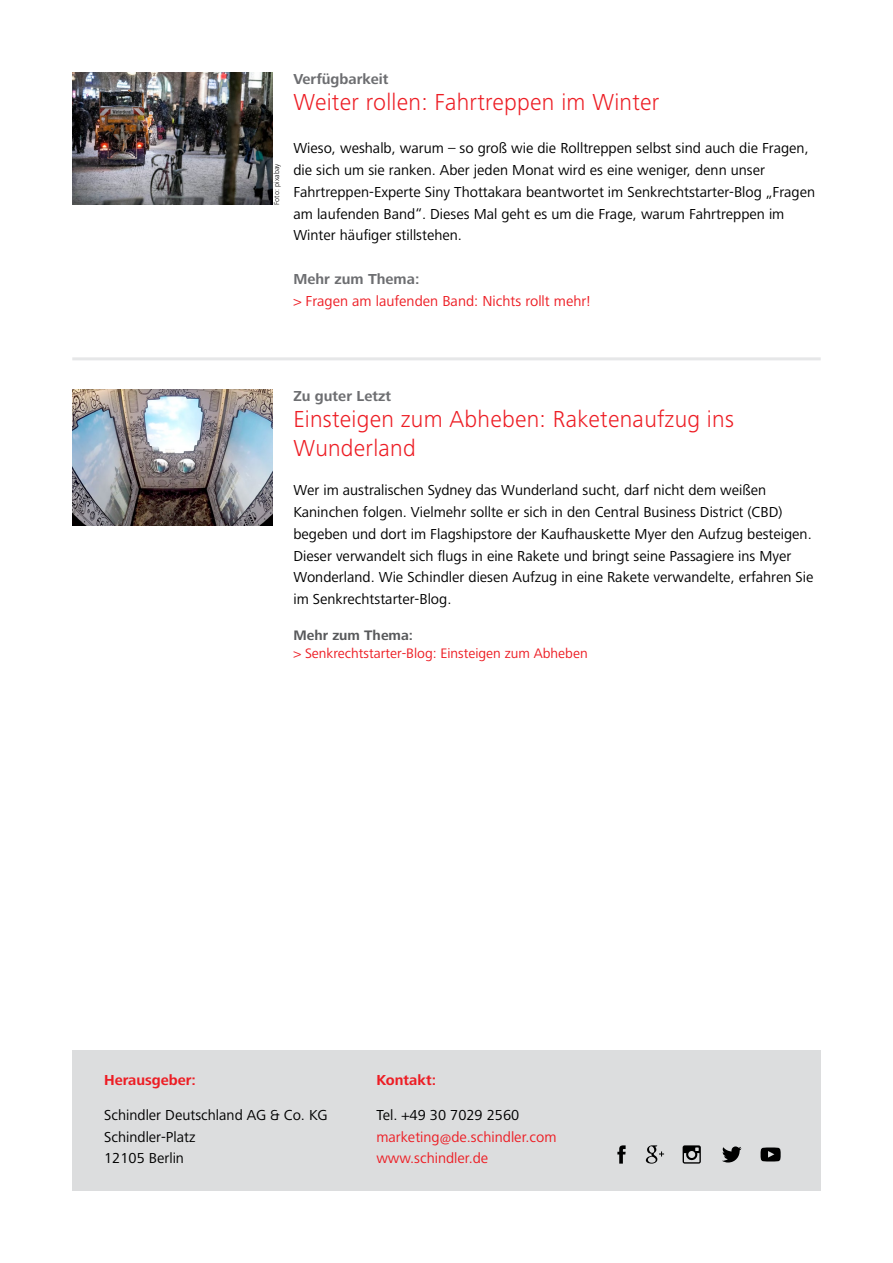
<style>
.page{position:relative;width:893px;height:1263px;background:#fff}
.page>*{position:absolute;margin:0;border:0;box-sizing:border-box;transform-origin:0 0}
.t1{font:300 24px/28.8px "Frutiger Next LT";letter-spacing:.01em;color:#ed1d24}
.t2{font:15px/21.8px "Frutiger Next LT";color:#000}
.t3{font:15px/21.8px "Frutiger Next LT";color:#ed1d24}
.t4{font:700 15px "Frutiger Next LT";color:#6d6e71}
.t5{font:700 15px "Frutiger Next LT";color:#ed1d24}
.t6{font:14.25px "Frutiger Next LT";color:#ed1d24}
.t7{font:700 14.25px "Frutiger Next LT";color:#58595b}
.t8{font:300 7.5px "Frutiger Next LT";letter-spacing:.01em;color:#000}
</style>
<div class="page">
<div style="left:72px;top:1050px;width:749px;height:141px;background:#dcddde"></div>
<img style="left:72px;top:72px;width:200px;height:133px">
<img style="left:72px;top:390px;width:200px;height:135px">
<hr style="left:72px;top:357px;width:749px;height:3px;background:#e6e7e8">
<svg style="left:617px;top:1145px;width:9px;height:18px"></svg>
<svg style="left:646px;top:1145px;width:18px;height:18px"></svg>
<svg style="left:683px;top:1145px;width:18px;height:18px"></svg>
<svg style="left:722px;top:1146px;width:20px;height:16px"></svg>
<svg style="left:761px;top:1147px;width:20px;height:14px"></svg>
<p class="t8" style="left:272px;top:205px;width:43px;rotate:-90deg">Foto: pixabay</p>
<p class="t4" style="left:293px;top:70px;width:97px">Verfügbarkeit</p>
<h1 class="t1" style="left:293px;top:88px;width:367px">Weiter rollen: Fahrtreppen im Winter</h1>
<p class="t2" style="left:293px;top:138px;width:523px">Wieso, weshalb, warum – so groß wie die Rolltreppen selbst sind auch die Fragen, die sich um sie ranken. Aber jeden Monat wird es eine weniger, denn unser Fahrtreppen-Experte Siny Thottakara beantwortet im Senkrechtstarter-Blog „Fragen am laufenden Band“. Dieses Mal geht es um die Frage, warum Fahrtreppen im Winter häufiger stillstehen.</p>
<p class="t4" style="left:293px;top:271px;width:128px">Mehr zum Thema:</p>
<p class="t3" style="left:293px;top:290px;width:298px">&gt; Fragen am laufenden Band: Nichts rollt mehr!</p>
<p class="t4" style="left:293px;top:387px;width:99px">Zu guter Letzt</p>
<h1 class="t1" style="left:293px;top:405px;width:442px">Einsteigen zum Abheben: Raketenaufzug ins<br>Wunderland</h1>
<p class="t2" style="left:293px;top:480px;width:521px">Wer im australischen Sydney das Wunderland sucht, darf nicht dem weißen Kaninchen folgen. Vielmehr sollte er sich in den Central Business District (CBD) begeben und dort im Flagshipstore der Kaufhauskette Myer den Aufzug besteigen.<br>Dieser verwandelt sich flugs in eine Rakete und bringt seine Passagiere ins Myer Wonderland. Wie Schindler diesen Aufzug in eine Rakete verwandelte, erfahren Sie im Senkrechtstarter-Blog.</p>
<p class="t7" style="left:293px;top:627px;width:121px">Mehr zum Thema:</p>
<p class="t6" style="left:293px;top:645px;width:296px">&gt; Senkrechtstarter-Blog: Einsteigen zum Abheben</p>
<p class="t5" style="left:104px;top:1072px;width:93px">Herausgeber:</p>
<p class="t2" style="left:104px;top:1104px;width:225px">Schindler Deutschland AG &amp; Co. KG<br>Schindler-Platz<br>12105 Berlin</p>
<p class="t5" style="left:376px;top:1072px;width:61px">Kontakt:</p>
<p class="t2" style="left:376px;top:1104px;width:145px">Tel. +49 30 7029 2560</p>
<p class="t3" style="left:376px;top:1126px;width:182px">marketing@de.schindler.com www.schindler.de</p>
</div>
